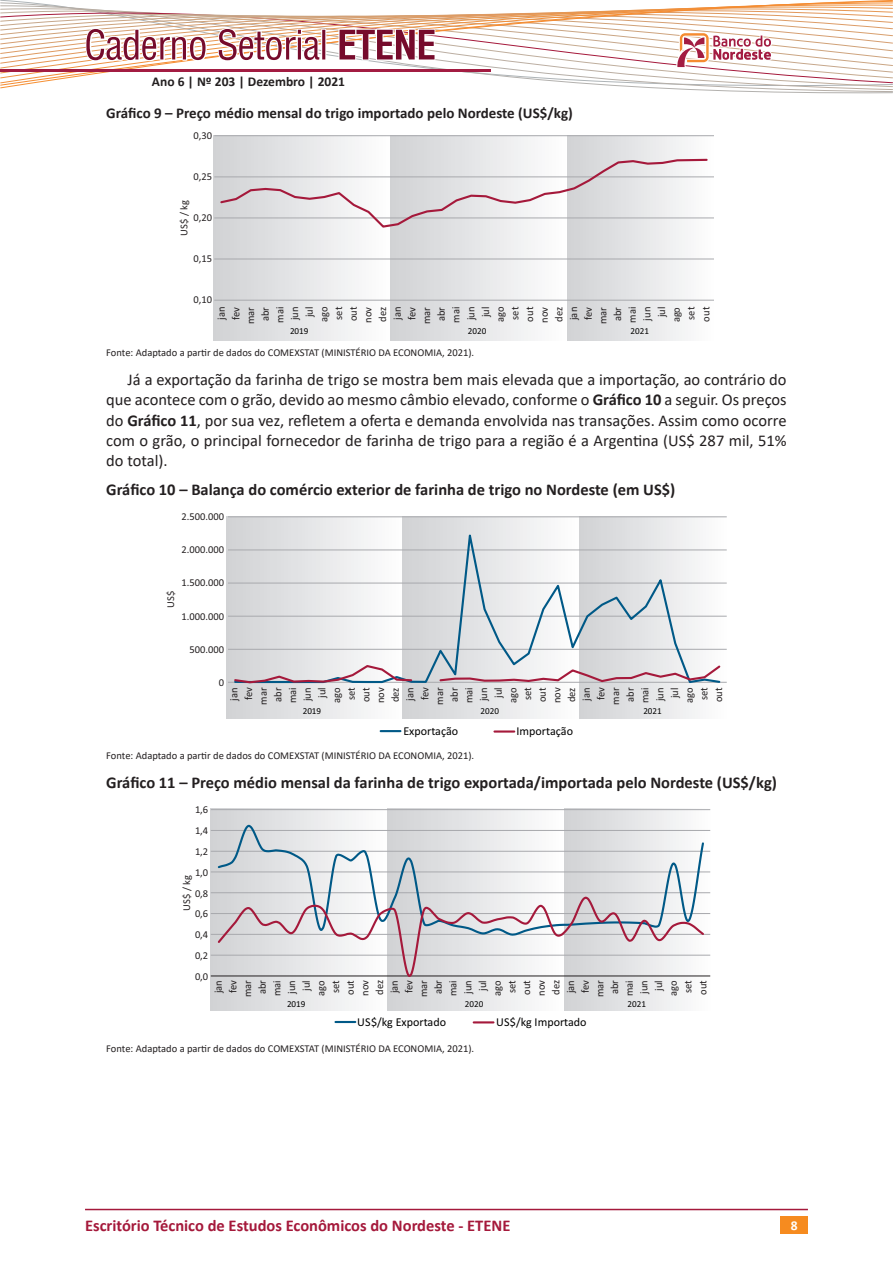
<style>
.page{position:relative;width:893px;height:1263px;background:#fff}
.page>*{position:absolute;margin:0;border:0;box-sizing:border-box;transform-origin:0 0}
.CS_Corpo_normal{font:16.5px/20.2px "Calibri";color:#231f20;text-align:justify}
.CS_Tit_fig_grar{font:700 16.5px "Calibri";color:#231f20}
.t1{font:700 16.5px "Calibri";color:#a5193b}
.CS_Tit_fig_grar-2{font:700 15px "Calibri";color:#231f20}
.t2{font:700 13.5px "Calibri";color:#231f20}
.t3{font:700 13.5px "Calibri";color:#fff}
.t4{font:12px "Calibri";color:#000}
.t5{font:10.95px/14.7px "Calibri";color:#231f20;text-align:right;scale:.96 1}
.CS_Fonte{font:10.5px/20.9px "Calibri";color:#231f20;text-align:justify}
.t6{font:9.15px "Calibri";color:#000}
.s1{font-weight:700}
</style>
<div class="page">
<div style="left:781px;top:1216px;width:27px;height:17px;background:#f68b1f"></div>
<hr style="left:85px;top:1209px;width:723px;height:1px;background:#a5193b">
<svg style="left:0;top:0;width:893px;height:341px"></svg>
<div style="left:226px;top:516px;width:177px;height:202px;background:linear-gradient(to right,#d0d1d4,#fefefe)"></div>
<div style="left:579px;top:516px;width:148px;height:202px;background:linear-gradient(to right,#d0d1d4,#fdfdfd)"></div>
<div style="left:403px;top:516px;width:176px;height:202px;background:linear-gradient(to right,#d0d1d4,#fdfdfe)"></div>
<hr style="left:228px;top:649px;width:499px;height:1px;background:#a8a9ad">
<hr style="left:228px;top:616px;width:499px;height:1px;background:#a8a9ad">
<hr style="left:228px;top:583px;width:499px;height:1px;background:#a8a9ad">
<hr style="left:228px;top:549px;width:499px;height:1px;background:#a8a9ad">
<hr style="left:228px;top:516px;width:499px;height:1px;background:#a8a9ad">
<hr style="left:228px;top:682px;width:499px;height:1px;background:#a8a9ad">
<svg style="left:233px;top:521px;width:489px;height:143px"></svg>
<svg style="left:233px;top:664px;width:489px;height:20px"></svg>
<svg style="left:381px;top:730px;width:19px;height:2px"></svg>
<hr style="left:494px;top:730px;width:20px;height:3px;background:#a5193b">
<div style="left:211px;top:809px;width:176px;height:202px;background:linear-gradient(to right,#d0d1d4,#fdfdfe)"></div>
<div style="left:563px;top:809px;width:148px;height:202px;background:linear-gradient(to right,#d0d1d4,#fdfdfd)"></div>
<div style="left:387px;top:809px;width:176px;height:202px;background:linear-gradient(to right,#d0d1d4,#fdfdfe)"></div>
<hr style="left:211px;top:955px;width:499px;height:1px;background:#a8a9ad">
<hr style="left:211px;top:934px;width:499px;height:1px;background:#a8a9ad">
<hr style="left:211px;top:913px;width:499px;height:1px;background:#a8a9ad">
<hr style="left:211px;top:892px;width:499px;height:1px;background:#a8a9ad">
<hr style="left:211px;top:871px;width:499px;height:1px;background:#a8a9ad">
<hr style="left:211px;top:851px;width:499px;height:1px;background:#a8a9ad">
<hr style="left:211px;top:830px;width:499px;height:1px;background:#a8a9ad">
<hr style="left:211px;top:809px;width:499px;height:1px;background:#a8a9ad">
<hr style="left:211px;top:975px;width:499px;height:1px;background:#231f20">
<svg style="left:216px;top:824px;width:489px;height:71px"></svg>
<svg style="left:216px;top:895px;width:490px;height:83px"></svg>
<hr style="left:335px;top:1021px;width:20px;height:2px;background:#005987">
<svg style="left:474px;top:1021px;width:19px;height:2px"></svg>
<p class="t2" style="left:152px;top:72px;width:195px">Ano 6 | Nº 203 | Dezembro | 2021</p>
<p class="CS_Tit_fig_grar-2" style="left:106px;top:102px;width:468px">Gráfico 9 – Preço médio mensal do trigo importado pelo Nordeste (US$/kg)</p>
<p class="CS_Fonte" style="left:193px;top:126px;width:20px">0,30</p>
<p class="CS_Fonte" style="left:193px;top:167px;width:20px">0,25</p>
<p class="CS_Fonte" style="left:193px;top:208px;width:20px">0,20</p>
<p class="CS_Fonte" style="left:193px;top:249px;width:20px">0,15</p>
<p class="CS_Fonte" style="left:193px;top:290px;width:20px">0,10</p>
<p class="CS_Fonte" style="left:174px;top:236px;width:38px;rotate:-90deg">US$ / kg</p>
<p class="t5" style="left:214px;top:324px;width:19px;rotate:-90deg">jan fev mar abr mai jun jul ago set out nov dez jan fev mar abr mai jun jul ago set out nov dez jan fev mar abr mai jun jul ago set out</p>
<p class="t6" style="left:290px;top:327px;width:20px">2019</p>
<p class="t6" style="left:468px;top:327px;width:20px">2020</p>
<p class="t6" style="left:631px;top:327px;width:20px">2021</p>
<p class="CS_Fonte" style="left:106px;top:342px;width:369px">Fonte: Adaptado a partir de dados do COMEXSTAT (MINISTÉRIO DA ECONOMIA, 2021).</p>
<p class="CS_Corpo_normal" style="left:106px;top:369px;width:682px;text-indent:21px">Já a exportação da farinha de trigo se mostra bem mais elevada que a importação, ao contrário do que acontece com o grão, devido ao mesmo câmbio elevado, conforme o <span class="s1">Gráfico 10</span> a seguir. Os preços do <span class="s1">Gráfico 11</span>, por sua vez, refletem a oferta e demanda envolvida nas transações. Assim como ocorre com o grão, o principal fornecedor de farinha de trigo para a região é a Argentina (US$ 287 mil, 51% do total).</p>
<p class="CS_Tit_fig_grar" style="left:106px;top:478px;width:571px">Gráfico 10 – Balança do comércio exterior de farinha de trigo no Nordeste (em US$)</p>
<p class="CS_Fonte" style="left:182px;top:507px;width:44px">2.500.000</p>
<p class="CS_Fonte" style="left:182px;top:540px;width:44px">2.000.000</p>
<p class="CS_Fonte" style="left:182px;top:573px;width:44px">1.500.000</p>
<p class="CS_Fonte" style="left:182px;top:606px;width:44px">1.000.000</p>
<p class="CS_Fonte" style="left:189px;top:639px;width:36px">500.000</p>
<p class="CS_Fonte" style="left:219px;top:673px;width:7px">0</p>
<p class="CS_Fonte" style="left:161px;top:608px;width:19px;rotate:-90deg">US$</p>
<p class="t5" style="left:227px;top:705px;width:19px;rotate:-90deg">jan fev mar abr mai jun jul ago set out nov dez jan fev mar abr mai jun jul ago set out nov dez jan fev mar abr mai jun jul ago set out</p>
<p class="t6" style="left:303px;top:707px;width:20px">2019</p>
<p class="t6" style="left:481px;top:707px;width:20px">2020</p>
<p class="t6" style="left:643px;top:707px;width:20px">2021</p>
<p class="t4" style="left:403px;top:726px;width:56px">Exportação</p>
<p class="t4" style="left:516px;top:726px;width:58px">Importação</p>
<p class="CS_Fonte" style="left:106px;top:745px;width:369px">Fonte: Adaptado a partir de dados do COMEXSTAT (MINISTÉRIO DA ECONOMIA, 2021).</p>
<p class="CS_Tit_fig_grar" style="left:106px;top:771px;width:672px">Gráfico 11 – Preço médio mensal da farinha de trigo exportada/importada pelo Nordeste (US$/kg)</p>
<p class="CS_Fonte" style="left:195px;top:800px;width:15px">1,6<br>1,4<br>1,2<br>1,0<br>0,8<br>0,6<br>0,4<br>0,2<br>0,0</p>
<p class="CS_Fonte" style="left:177px;top:911px;width:38px;rotate:-90deg">US$ / kg</p>
<p class="t5" style="left:211px;top:997px;width:19px;rotate:-90deg">jan fev mar abr mai jun jul ago set out nov dez jan fev mar abr mai jun jul ago set out nov dez jan fev mar abr mai jun jul ago set out</p>
<p class="t4" style="left:357px;top:1017px;width:91px">US$/kg Exportado</p>
<p class="t4" style="left:496px;top:1017px;width:92px">US$/kg Importado</p>
<p class="t6" style="left:287px;top:1000px;width:20px">2019</p>
<p class="t6" style="left:465px;top:1000px;width:20px">2020</p>
<p class="t6" style="left:628px;top:1000px;width:20px">2021</p>
<p class="CS_Fonte" style="left:106px;top:1038px;width:369px">Fonte: Adaptado a partir de dados do COMEXSTAT (MINISTÉRIO DA ECONOMIA, 2021).</p>
<p class="t1" style="left:85px;top:1213px;width:427px">Escritório Técnico de Estudos Econômicos do Nordeste - ETENE</p>
<p class="t3" style="left:791px;top:1216px;width:8px">8</p>
</div>
